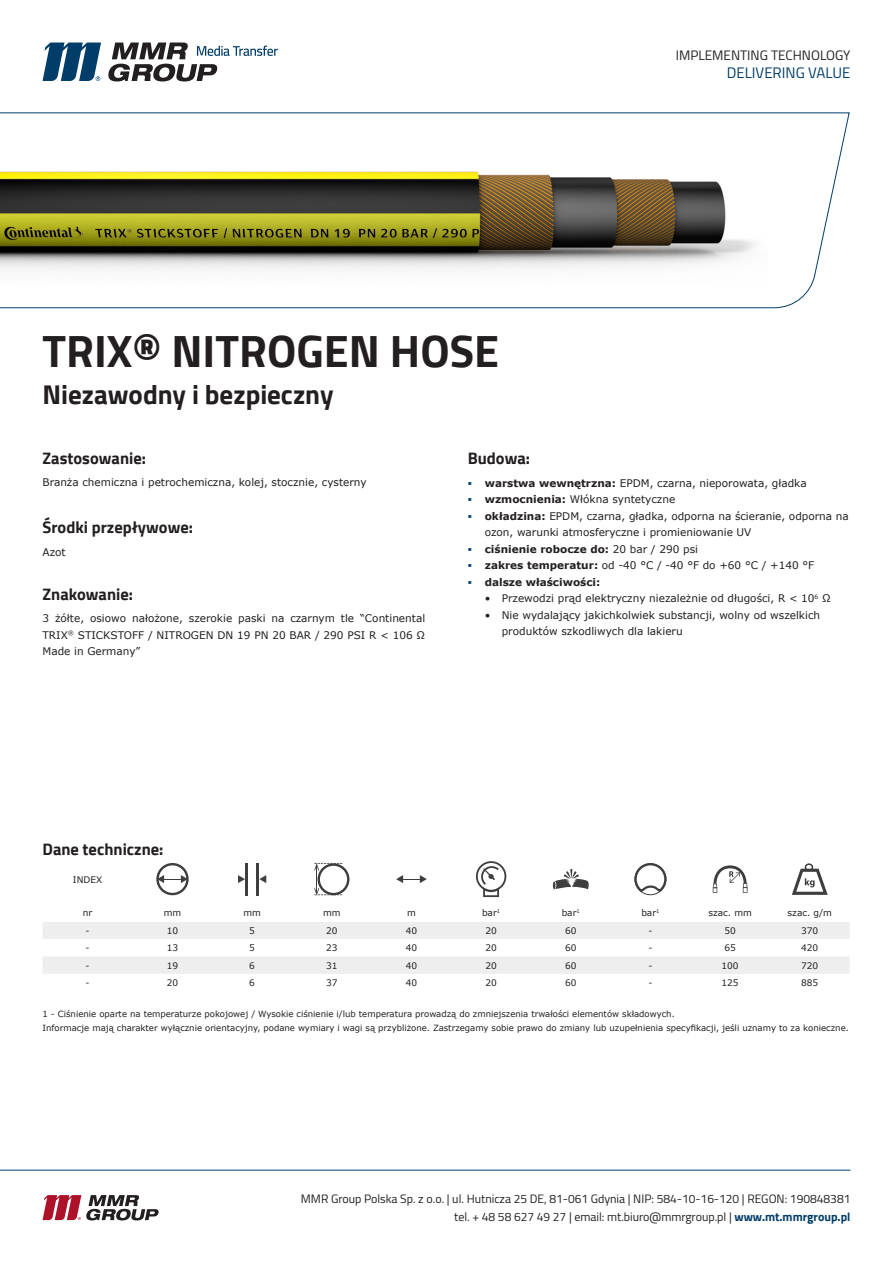
<style>
.page{position:relative;width:893px;height:1263px;background:#fff}
.page>*{position:absolute;margin:0;border:0;box-sizing:border-box;transform-origin:0 0}
.t1{font:700 45px "Cairo";color:#231f20}
.t2{font:700 27px "Cairo";color:#231f20}
.t3{font:700 16.5px "Cairo";color:#231f20}
.t4{font:15px "Cairo";color:#003d69}
.t5{font:13.5px "Cairo";color:#231f20}
.t6{font:12px "Cairo";color:#231f20}
.t7{font:10.5px/16.5px "Verdana";color:#231f20}
.t8{font:700 10.5px "Verdana";color:#231f20}
.t9{font:9px "Verdana";color:#231f20}
.t10{font:8.55px "Verdana";color:#231f20}
.s1{font-family:"Lato";color:#003d69}
.s2{font-weight:700}
.s3{font-family:"Lato";font-weight:400;color:#003d69}
.s4{font-weight:400}
.s5{font-weight:700;color:#003d69}
</style>
<div class="page">
<svg style="left:43px;top:43px;width:58px;height:38px"></svg>
<svg style="left:108px;top:43px;width:170px;height:38px"></svg>
<hr style="left:0;top:1170px;width:850px;height:1px;background:#003d69">
<svg style="left:0;top:112px;width:850px;height:196px"></svg>
<svg style="left:43px;top:1195px;width:116px;height:25px"></svg>
<svg style="left:43px;top:922px;width:807px;height:52px"></svg>
<svg style="left:156px;top:863px;width:33px;height:32px"></svg>
<svg style="left:238px;top:875px;width:7px;height:8px"></svg>
<hr style="left:246px;top:863px;width:2px;height:32px;background:#3e3e3f">
<hr style="left:256px;top:863px;width:3px;height:32px;background:#3e3e3f">
<svg style="left:259px;top:875px;width:7px;height:8px"></svg>
<svg style="left:314px;top:863px;width:35px;height:32px"></svg>
<svg style="left:396px;top:875px;width:31px;height:8px"></svg>
<svg style="left:476px;top:861px;width:30px;height:36px"></svg>
<svg style="left:553px;top:869px;width:36px;height:20px"></svg>
<div style="left:635px;top:863px;width:31px;height:32px;border:1px solid #3e3e3f;border-radius:50%"></div>
<svg style="left:634px;top:863px;width:33px;height:31px"></svg>
<svg style="left:713px;top:865px;width:34px;height:28px"></svg>
<svg style="left:792px;top:863px;width:36px;height:32px"></svg>
<p class="t1" style="left:43px;top:325px;width:458px">TRIX® NITROGEN HOSE</p>
<p class="t2" style="left:43px;top:379px;width:293px">Niezawodny i bezpieczny</p>
<p class="t5" style="left:676px;top:44px;width:176px">IMPLEMENTING TECHNOLOGY</p>
<p class="t4" style="left:727px;top:60px;width:125px">DELIVERING VALUE</p>
<p class="t3" style="left:43px;top:449px;width:105px">Zastosowanie:</p>
<p class="t7" style="left:43px;top:474px;width:326px">Branża chemiczna i petrochemiczna, kolej, stocznie, cysterny</p>
<p class="t3" style="left:43px;top:518px;width:152px">Środki przepływowe:</p>
<p class="t7" style="left:43px;top:543px;width:25px">Azot</p>
<p class="t3" style="left:43px;top:584px;width:92px">Znakowanie:</p>
<p class="t7" style="left:43px;top:610px;width:384px;text-align:justify">3 żółte, osiowo nałożone, szerokie paski na czarnym tle “Continental TRIX<sup>®</sup> STICKSTOFF / NITROGEN DN 19 PN 20 BAR / 290 PSI R &lt; 106 Ω Made in Germany”</p>
<p class="t3" style="left:468px;top:449px;width:64px">Budowa:</p>
<p class="t7" style="left:468px;top:475px;width:340px"><span class="s1">▪</span> <span class="s2">warstwa wewnętrzna:</span> EPDM, czarna, nieporowata, gładka</p>
<p class="t7" style="left:468px;top:491px;width:209px"><span class="s1">▪</span> <span class="s2">wzmocnienia:</span> Włókna syntetyczne</p>
<p class="t7" style="left:485px;top:508px;width:366px;text-indent:-17px"><span class="s1">▪</span> <span class="s2">okładzina:</span> EPDM, czarna, gładka, odporna na ścieranie, odporna na ozon, warunki atmosferyczne i promieniowanie UV</p>
<p class="t8" style="left:468px;top:541px;width:232px"><span class="s3">▪</span> ciśnienie robocze do: <span class="s4">20 bar / 290 psi</span></p>
<p class="t7" style="left:468px;top:557px;width:348px"><span class="s1">▪</span> <span class="s2">zakres temperatur:</span> od -40 °C / -40 °F do +60 °C / +140 °F</p>
<p class="t8" style="left:468px;top:574px;width:134px"><span class="s3">▪</span> dalsze właściwości:</p>
<p class="t7" style="left:485px;top:590px;width:348px">• Przewodzi prąd elektryczny niezależnie od długości, R &lt; 10<sup>6</sup> Ω</p>
<p class="t7" style="left:502px;top:607px;width:320px;text-indent:-17px">• Nie wydalający jakichkolwiek substancji, wolny od wszelkich produktów szkodliwych dla lakieru</p>
<p class="t3" style="left:43px;top:840px;width:122px">Dane techniczne:</p>
<p class="t9" style="left:73px;top:873px;width:31px">INDEX</p>
<p class="t9" style="left:83px;top:906px;width:11px">nr</p>
<p class="t9" style="left:164px;top:906px;width:19px">mm</p>
<p class="t9" style="left:243px;top:906px;width:19px">mm</p>
<p class="t9" style="left:323px;top:906px;width:19px">mm</p>
<p class="t9" style="left:407px;top:906px;width:10px">m</p>
<p class="t9" style="left:482px;top:906px;width:20px">bar<sup>1</sup></p>
<p class="t9" style="left:562px;top:906px;width:20px">bar<sup>1</sup></p>
<p class="t9" style="left:641px;top:906px;width:20px">bar<sup>1</sup></p>
<p class="t9" style="left:708px;top:906px;width:45px">szac. mm</p>
<p class="t9" style="left:788px;top:906px;width:46px">szac. g/m</p>
<p class="t9" style="left:86px;top:924px;width:6px">-</p>
<p class="t9" style="left:167px;top:924px;width:13px">10</p>
<p class="t9" style="left:249px;top:924px;width:7px">5</p>
<p class="t9" style="left:326px;top:924px;width:13px">20</p>
<p class="t9" style="left:406px;top:924px;width:13px">40</p>
<p class="t9" style="left:485px;top:924px;width:13px">20</p>
<p class="t9" style="left:565px;top:924px;width:13px">60</p>
<p class="t9" style="left:648px;top:924px;width:6px">-</p>
<p class="t9" style="left:724px;top:924px;width:13px">50</p>
<p class="t9" style="left:801px;top:924px;width:19px">370</p>
<p class="t9" style="left:86px;top:942px;width:6px">-</p>
<p class="t9" style="left:167px;top:942px;width:13px">13</p>
<p class="t9" style="left:249px;top:942px;width:7px">5</p>
<p class="t9" style="left:326px;top:942px;width:13px">23</p>
<p class="t9" style="left:406px;top:942px;width:13px">40</p>
<p class="t9" style="left:485px;top:942px;width:13px">20</p>
<p class="t9" style="left:565px;top:942px;width:13px">60</p>
<p class="t9" style="left:648px;top:942px;width:6px">-</p>
<p class="t9" style="left:724px;top:942px;width:13px">65</p>
<p class="t9" style="left:801px;top:942px;width:19px">420</p>
<p class="t9" style="left:86px;top:959px;width:6px">-</p>
<p class="t9" style="left:167px;top:959px;width:13px">19</p>
<p class="t9" style="left:249px;top:959px;width:7px">6</p>
<p class="t9" style="left:326px;top:959px;width:13px">31</p>
<p class="t9" style="left:406px;top:959px;width:13px">40</p>
<p class="t9" style="left:485px;top:959px;width:13px">20</p>
<p class="t9" style="left:565px;top:959px;width:13px">60</p>
<p class="t9" style="left:648px;top:959px;width:6px">-</p>
<p class="t9" style="left:721px;top:959px;width:19px">100</p>
<p class="t9" style="left:801px;top:959px;width:19px">720</p>
<p class="t9" style="left:86px;top:976px;width:6px">-</p>
<p class="t9" style="left:167px;top:976px;width:13px">20</p>
<p class="t9" style="left:249px;top:976px;width:7px">6</p>
<p class="t9" style="left:326px;top:976px;width:13px">37</p>
<p class="t9" style="left:406px;top:976px;width:13px">40</p>
<p class="t9" style="left:485px;top:976px;width:13px">20</p>
<p class="t9" style="left:565px;top:976px;width:13px">60</p>
<p class="t9" style="left:648px;top:976px;width:6px">-</p>
<p class="t9" style="left:721px;top:976px;width:19px">125</p>
<p class="t9" style="left:801px;top:976px;width:19px">885</p>
<p class="t10" style="left:43px;top:1008px;width:634px">1 - Ciśnienie oparte na temperaturze pokojowej / Wysokie ciśnienie i/lub temperatura prowadzą do zmniejszenia trwałości elementów składowych.</p>
<p class="t10" style="left:43px;top:1022px;width:808px">Informacje mają charakter wyłącznie orientacyjny, podane wymiary i wagi są przybliżone. Zastrzegamy sobie prawo do zmiany lub uzupełnienia specyfikacji, jeśli uznamy to za konieczne.</p>
<p class="t6" style="left:301px;top:1188px;width:551px">MMR Group Polska Sp. z o.o. | ul. Hutnicza 25 DE, 81-061 Gdynia | NIP: 584-10-16-120 | REGON: 190848381</p>
<p class="t6" style="left:454px;top:1206px;width:398px">tel. + 48 58 627 49 27 | email: mt.biuro@mmrgroup.pl | <span class="s5">www.mt.mmrgroup.pl</span></p>
</div>
